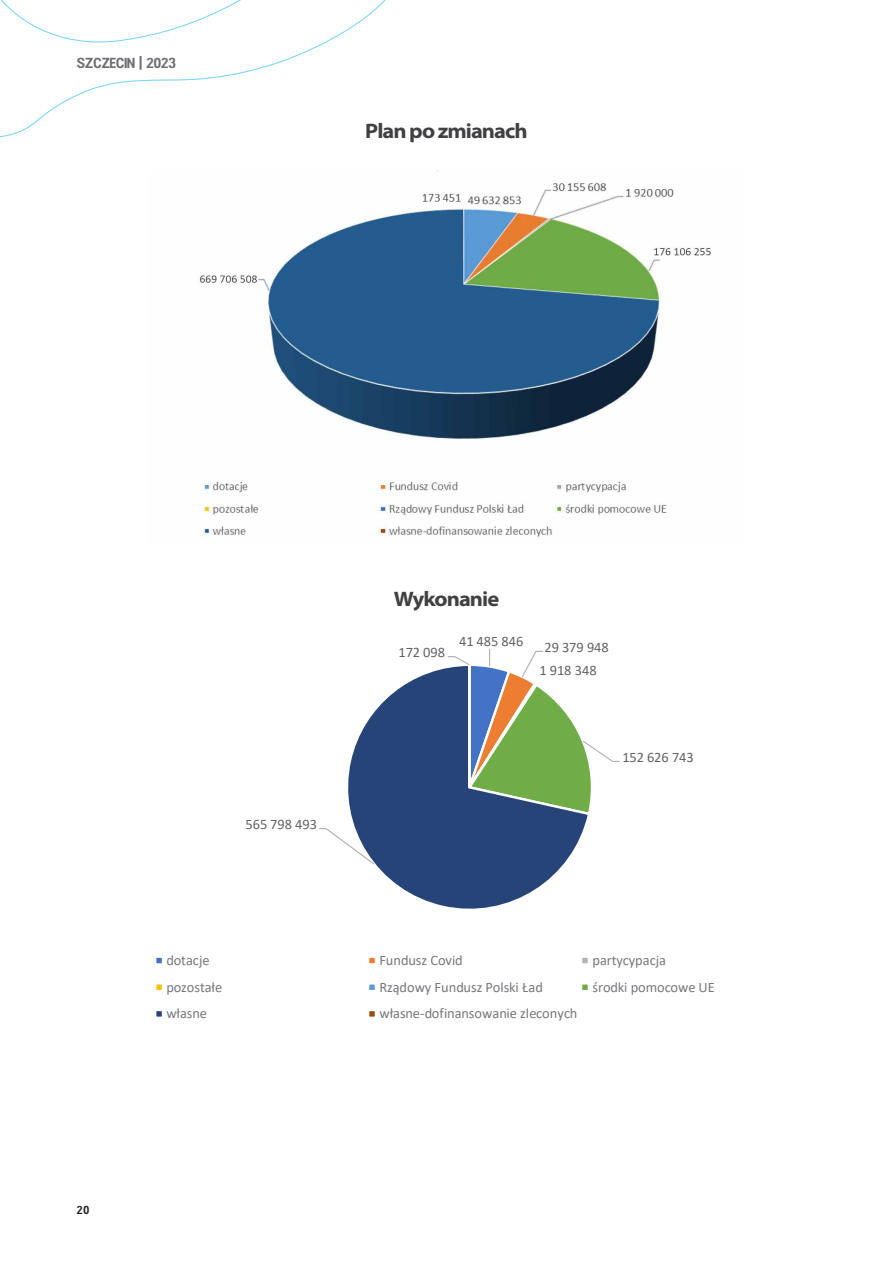
<style>
.page{position:relative;width:893px;height:1263px;background:#fff}
.page>*{position:absolute;margin:0;border:0;box-sizing:border-box;transform-origin:0 0}
.t1{font:700 semi-expanded 21px "Myriad Pro";letter-spacing:-.045em;color:#414042}
.t2{font:500 15px "U Font";letter-spacing:-.04em;color:#6d6e71}
.t3{font:14.4px "Calibri";color:#77787b}
.t4{font:14.4px/22.5px "Calibri";letter-spacing:-.005em;color:#636467}
.t5{font:500 12px "U Font";color:#292829}
.s1{font-family:"Montserrat";font-weight:700}
</style>
<div class="page">
<svg style="left:0;top:0;width:386px;height:137px"></svg>
<img style="left:200px;top:170px;width:511px;height:368px">
<svg style="left:156px;top:649px;width:464px;height:368px"></svg>
<p class="t2" style="left:77px;top:53px;width:101px">SZCZECIN <span class="s1">|</span> 2023</p>
<h1 class="t1" style="left:365px;top:117px;width:164px">Plan po zmianach</h1>
<p class="t4" style="left:246px;top:812px;width:73px">565 798 493</p>
<h1 class="t1" style="left:394px;top:585px;width:107px">Wykonanie</h1>
<p class="t4" style="left:459px;top:630px;width:66px">41 485 846</p>
<p class="t4" style="left:399px;top:640px;width:48px">172 098</p>
<p class="t4" style="left:540px;top:636px;width:71px;text-indent:5px">29 379 948<br>1 918 348</p>
<p class="t4" style="left:622px;top:745px;width:73px">152 626 743</p>
<p class="t5" style="left:77px;top:1202px;width:14px">20</p>
<p class="t3" style="left:166px;top:950px;width:45px">dotacje</p>
<p class="t3" style="left:379px;top:950px;width:85px">Fundusz Covid</p>
<p class="t3" style="left:592px;top:950px;width:75px">partycypacja</p>
<p class="t3" style="left:166px;top:977px;width:58px">pozostałe</p>
<p class="t3" style="left:379px;top:977px;width:165px">Rządowy Fundusz Polski Ład</p>
<p class="t3" style="left:592px;top:977px;width:124px">środki pomocowe UE</p>
<p class="t3" style="left:166px;top:1003px;width:42px">własne</p>
<p class="t3" style="left:379px;top:1003px;width:199px">własne-dofinansowanie zleconych</p>
</div>
